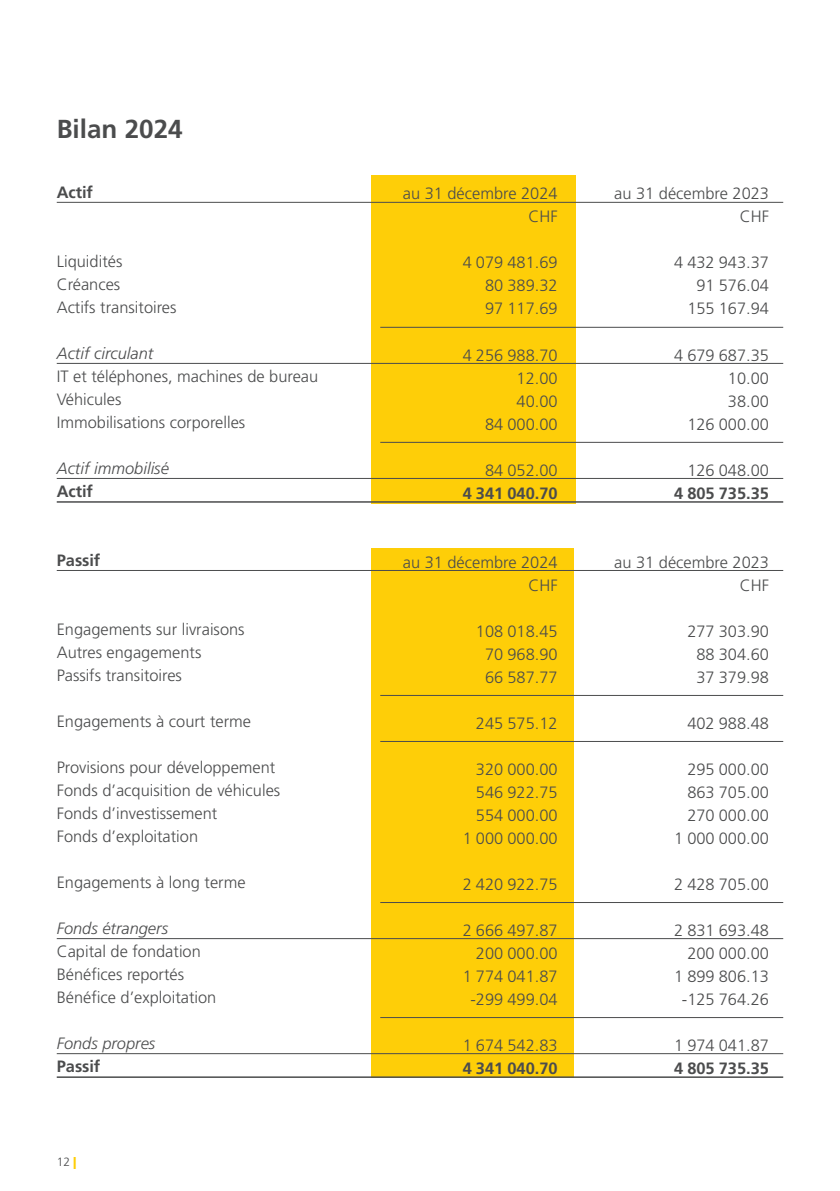
<style>
.page{position:relative;width:840px;height:1191px;background:#fff}
.page>*{position:absolute;margin:0;border:0;box-sizing:border-box;transform-origin:0 0}
.Zwischentitel{font:700 26px "Frutiger LT Pro";color:#4b4c4d}
.Zwischentitel-2{font:300 16.4px "Frutiger LT Pro";color:#4b4c4d}
.Zwischentitel-3{font:700 16.4px "Frutiger LT Pro";color:#4b4c4d}
.Zwischentitel-4{font:italic 300 16.4px "Frutiger LT Pro";color:#4b4c4d}
.t1{font:300 12px "Frutiger LT Pro";color:#4b4c4d}
.s1{font-weight:900;color:#fece08}
</style>
<div class="page">
<div style="left:371px;top:176px;width:204px;height:328px;background:#fece08"></div>
<div style="left:371px;top:548px;width:202px;height:529px;background:#fece08"></div>
<hr style="left:57px;top:202px;width:725px;height:1px;background:#4b4c4d">
<hr style="left:380px;top:327px;width:402px;height:1px;background:#4b4c4d">
<hr style="left:57px;top:363px;width:725px;height:1px;background:#4b4c4d">
<hr style="left:380px;top:442px;width:402px;height:1px;background:#4b4c4d">
<hr style="left:57px;top:478px;width:725px;height:1px;background:#4b4c4d">
<hr style="left:57px;top:501px;width:725px;height:2px;background:#4b4c4d">
<hr style="left:57px;top:570px;width:725px;height:1px;background:#4b4c4d">
<hr style="left:380px;top:695px;width:402px;height:1px;background:#4b4c4d">
<hr style="left:380px;top:741px;width:402px;height:1px;background:#4b4c4d">
<hr style="left:380px;top:902px;width:402px;height:1px;background:#4b4c4d">
<hr style="left:57px;top:938px;width:725px;height:1px;background:#4b4c4d">
<hr style="left:380px;top:1017px;width:402px;height:1px;background:#4b4c4d">
<hr style="left:57px;top:1053px;width:725px;height:1px;background:#4b4c4d">
<hr style="left:57px;top:1076px;width:725px;height:2px;background:#4b4c4d">
<p class="Zwischentitel" style="left:57px;top:113px;width:127px">Bilan 2024</p>
<p class="Zwischentitel-3" style="left:57px;top:182px;width:38px">Actif</p>
<p class="Zwischentitel-2" style="left:57px;top:252px;width:67px">Liquidités</p>
<p class="Zwischentitel-2" style="left:57px;top:275px;width:65px">Créances</p>
<p class="Zwischentitel-2" style="left:57px;top:298px;width:121px">Actifs transitoires</p>
<p class="Zwischentitel-4" style="left:57px;top:344px;width:98px">Actif circulant</p>
<p class="Zwischentitel-2" style="left:57px;top:367px;width:263px">IT et téléphones, machines de bureau</p>
<p class="Zwischentitel-2" style="left:57px;top:389px;width:66px">Véhicules</p>
<p class="Zwischentitel-2" style="left:57px;top:412px;width:190px">Immobilisations corporelles</p>
<p class="Zwischentitel-4" style="left:57px;top:458px;width:114px">Actif immobilisé</p>
<p class="Zwischentitel-3" style="left:57px;top:481px;width:38px">Actif</p>
<p class="Zwischentitel-3" style="left:57px;top:550px;width:45px">Passif</p>
<p class="Zwischentitel-2" style="left:57px;top:619px;width:189px">Engagements sur livraisons</p>
<p class="Zwischentitel-2" style="left:57px;top:642px;width:146px">Autres engagements</p>
<p class="Zwischentitel-2" style="left:57px;top:665px;width:127px">Passifs transitoires</p>
<p class="Zwischentitel-2" style="left:57px;top:711px;width:196px">Engagements à court terme</p>
<p class="Zwischentitel-2" style="left:57px;top:757px;width:220px">Provisions pour développement</p>
<p class="Zwischentitel-2" style="left:57px;top:780px;width:225px">Fonds d’acquisition de véhicules</p>
<p class="Zwischentitel-2" style="left:57px;top:803px;width:162px">Fonds d’investissement</p>
<p class="Zwischentitel-2" style="left:57px;top:826px;width:143px">Fonds d’exploitation</p>
<p class="Zwischentitel-2" style="left:57px;top:872px;width:190px">Engagements à long terme</p>
<p class="Zwischentitel-4" style="left:57px;top:918px;width:113px">Fonds étrangers</p>
<p class="Zwischentitel-2" style="left:57px;top:941px;width:145px">Capital de fondation</p>
<p class="Zwischentitel-2" style="left:57px;top:964px;width:129px">Bénéfices reportés</p>
<p class="Zwischentitel-2" style="left:57px;top:987px;width:161px">Bénéfice d’exploitation</p>
<p class="Zwischentitel-4" style="left:57px;top:1033px;width:100px">Fonds propres</p>
<p class="Zwischentitel-3" style="left:57px;top:1056px;width:45px">Passif</p>
<p class="t1" style="left:57px;top:1154px;width:21px">12 <span class="s1">|</span></p>
<p class="Zwischentitel-2" style="left:402px;top:184px;width:156px">au 31 décembre 2024</p>
<p class="Zwischentitel-2" style="left:528px;top:207px;width:31px">CHF</p>
<p class="Zwischentitel-2" style="left:462px;top:253px;width:96px">4 079 481.69</p>
<p class="Zwischentitel-2" style="left:485px;top:276px;width:74px">80 389.32</p>
<p class="Zwischentitel-2" style="left:485px;top:299px;width:74px">97 117.69</p>
<p class="Zwischentitel-2" style="left:462px;top:345px;width:96px">4 256 988.70</p>
<p class="Zwischentitel-2" style="left:516px;top:368px;width:43px">12.00</p>
<p class="Zwischentitel-2" style="left:516px;top:391px;width:43px">40.00</p>
<p class="Zwischentitel-2" style="left:485px;top:414px;width:74px">84 000.00</p>
<p class="Zwischentitel-2" style="left:485px;top:460px;width:74px">84 052.00</p>
<p class="Zwischentitel-3" style="left:462px;top:483px;width:96px">4 341 040.70</p>
<p class="Zwischentitel-2" style="left:402px;top:552px;width:156px">au 31 décembre 2024</p>
<p class="Zwischentitel-2" style="left:528px;top:575px;width:31px">CHF</p>
<p class="Zwischentitel-2" style="left:475px;top:621px;width:83px">108 018.45</p>
<p class="Zwischentitel-2" style="left:485px;top:644px;width:74px">70 968.90</p>
<p class="Zwischentitel-2" style="left:485px;top:667px;width:74px">66 587.77</p>
<p class="Zwischentitel-2" style="left:475px;top:713px;width:83px">245 575.12</p>
<p class="Zwischentitel-2" style="left:475px;top:759px;width:83px">320 000.00</p>
<p class="Zwischentitel-2" style="left:475px;top:782px;width:83px">546 922.75</p>
<p class="Zwischentitel-2" style="left:475px;top:805px;width:83px">554 000.00</p>
<p class="Zwischentitel-2" style="left:462px;top:828px;width:96px">1 000 000.00</p>
<p class="Zwischentitel-2" style="left:462px;top:874px;width:96px">2 420 922.75</p>
<p class="Zwischentitel-2" style="left:462px;top:920px;width:96px">2 666 497.87</p>
<p class="Zwischentitel-2" style="left:475px;top:943px;width:83px">200 000.00</p>
<p class="Zwischentitel-2" style="left:462px;top:966px;width:96px">1 774 041.87</p>
<p class="Zwischentitel-2" style="left:470px;top:989px;width:89px">-299 499.04</p>
<p class="Zwischentitel-2" style="left:462px;top:1035px;width:96px">1 674 542.83</p>
<p class="Zwischentitel-3" style="left:462px;top:1058px;width:96px">4 341 040.70</p>
<p class="Zwischentitel-2" style="left:614px;top:184px;width:156px">au 31 décembre 2023</p>
<p class="Zwischentitel-2" style="left:739px;top:207px;width:31px">CHF</p>
<p class="Zwischentitel-2" style="left:673px;top:253px;width:96px">4 432 943.37</p>
<p class="Zwischentitel-2" style="left:696px;top:276px;width:74px">91 576.04</p>
<p class="Zwischentitel-2" style="left:687px;top:299px;width:83px">155 167.94</p>
<p class="Zwischentitel-2" style="left:673px;top:345px;width:96px">4 679 687.35</p>
<p class="Zwischentitel-2" style="left:727px;top:368px;width:43px">10.00</p>
<p class="Zwischentitel-2" style="left:727px;top:391px;width:43px">38.00</p>
<p class="Zwischentitel-2" style="left:687px;top:414px;width:83px">126 000.00</p>
<p class="Zwischentitel-2" style="left:687px;top:460px;width:83px">126 048.00</p>
<p class="Zwischentitel-3" style="left:673px;top:483px;width:96px">4 805 735.35</p>
<p class="Zwischentitel-2" style="left:614px;top:552px;width:156px">au 31 décembre 2023</p>
<p class="Zwischentitel-2" style="left:739px;top:575px;width:31px">CHF</p>
<p class="Zwischentitel-2" style="left:687px;top:621px;width:83px">277 303.90</p>
<p class="Zwischentitel-2" style="left:696px;top:644px;width:74px">88 304.60</p>
<p class="Zwischentitel-2" style="left:696px;top:667px;width:74px">37 379.98</p>
<p class="Zwischentitel-2" style="left:687px;top:713px;width:83px">402 988.48</p>
<p class="Zwischentitel-2" style="left:687px;top:759px;width:83px">295 000.00</p>
<p class="Zwischentitel-2" style="left:687px;top:782px;width:83px">863 705.00</p>
<p class="Zwischentitel-2" style="left:687px;top:805px;width:83px">270 000.00</p>
<p class="Zwischentitel-2" style="left:673px;top:828px;width:96px">1 000 000.00</p>
<p class="Zwischentitel-2" style="left:673px;top:874px;width:96px">2 428 705.00</p>
<p class="Zwischentitel-2" style="left:673px;top:920px;width:96px">2 831 693.48</p>
<p class="Zwischentitel-2" style="left:687px;top:943px;width:83px">200 000.00</p>
<p class="Zwischentitel-2" style="left:673px;top:966px;width:96px">1 899 806.13</p>
<p class="Zwischentitel-2" style="left:681px;top:989px;width:89px">-125 764.26</p>
<p class="Zwischentitel-2" style="left:673px;top:1035px;width:96px">1 974 041.87</p>
<p class="Zwischentitel-3" style="left:673px;top:1058px;width:96px">4 805 735.35</p>
</div>
